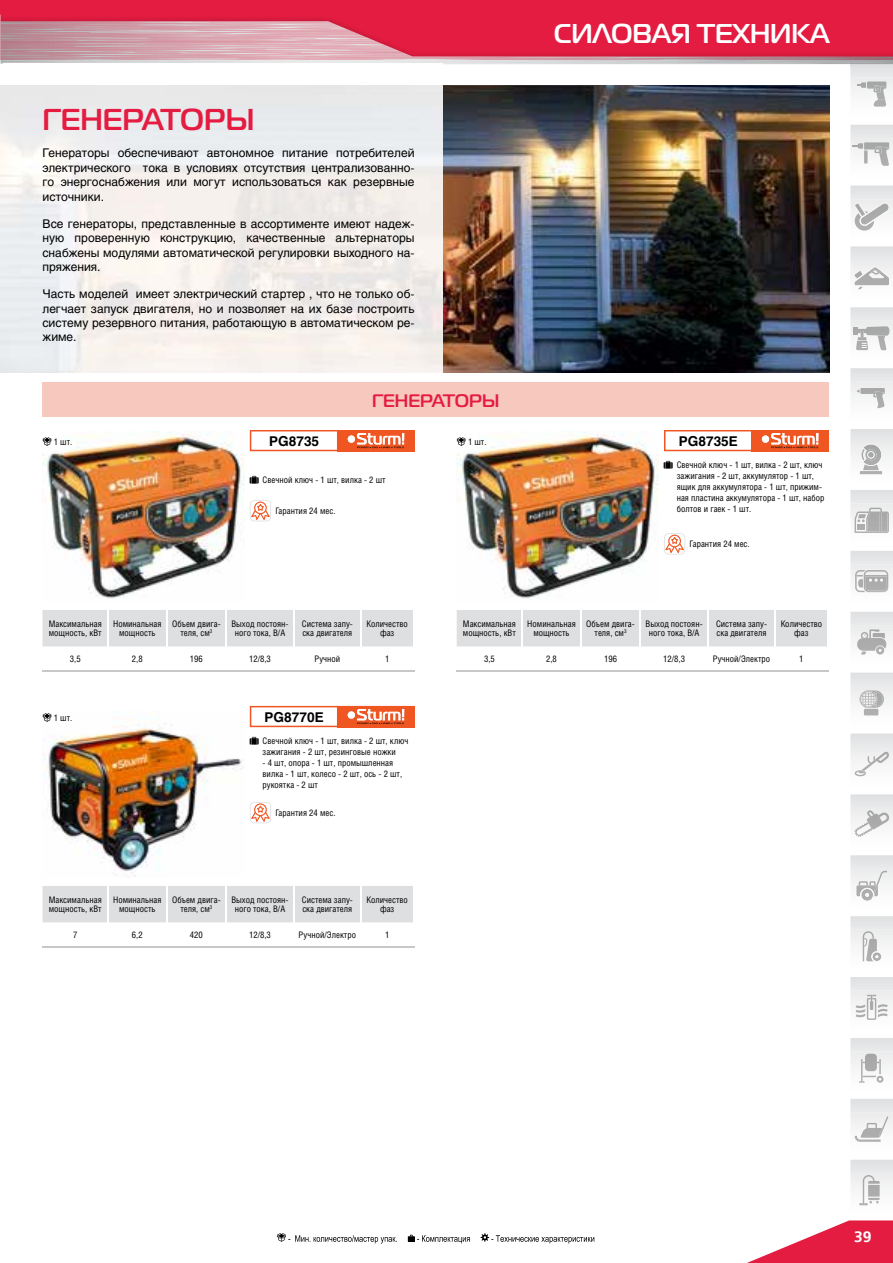
<style>
.page{position:relative;width:893px;height:1263px;background:#fff}
.page>*{position:absolute;margin:0;border:0;box-sizing:border-box;transform-origin:0 0}
.t1{font:700 30px "Magistral C";color:#e41c41}
.t2{font:700 27px "Magistral C";color:#fff}
.t3{font:700 18px "Magistral C";color:#e41c41}
.t4{font:700 15px "Free Set C";color:#fff}
.t5{font:700 13.5px "Helios C";color:#000}
.t6{font:12px/14.4px "Helios C";color:#000;text-align:justify}
.t7{font:9px/9px "Helios Cond C";color:#000;text-align:center}
</style>
<div class="page">
<div style="left:1px;top:0;width:892px;height:60px;background:#e41c41"></div>
<img style="left:0;top:21px;width:893px;height:1242px">
<h1 class="t1" style="left:43px;top:102px;width:214px">ГЕНЕРАТОРЫ</h1>
<h3 class="t6" style="left:43px;top:146px;width:374px">Генераторы обеспечивают автономное питание потребителей электрического тока в условиях отсутствия централизованно&shy;го энергоснабжения или могут использоваться как резервные источники.</h3>
<h3 class="t6" style="left:43px;top:216px;width:374px">Все генераторы, представленные в ассортименте имеют надеж&shy;ную проверенную конструкцию, качественные альтернаторы снабжены модулями автоматической регулировки выходного на&shy;пряжения.</h3>
<h3 class="t6" style="left:43px;top:287px;width:374px">Часть моделей имеет электрический стартер , что не только об&shy;легчает запуск двигателя, но и позволяет на их базе построить систему резервного питания, работающую в автоматическом ре&shy;жиме.</h3>
<p class="t7" style="left:54px;top:437px;width:20px">1 шт.</p>
<h3 class="t5" style="left:269px;top:433px;width:52px">PG8735</h3>
<h3 class="t3" style="left:372px;top:390px;width:129px">ГЕНЕРАТОРЫ</h3>
<p class="t7" style="left:468px;top:437px;width:20px">1 шт.</p>
<p class="t7" style="left:263px;top:475px;width:125px">Свечной ключ - 1 шт, вилка - 2 шт</p>
<p class="t7" style="left:275px;top:506px;width:62px">Гарантия 24 мес.</p>
<h2 class="t2" style="left:554px;top:17px;width:277px">СИЛОВАЯ ТЕХНИКА</h2>
<h3 class="t5" style="left:679px;top:433px;width:61px">PG8735E</h3>
<p class="t7" style="left:677px;top:460px;width:149px;line-height:10.8px;text-align:left">Свечной ключ - 1 шт, вилка - 2 шт, ключ зажигания - 2 шт, аккумулятор - 1 шт, ящик для аккумулятора - 1 шт, прижим&shy;ная пластина аккумулятора - 1 шт, набор болтов и гаек - 1 шт.</p>
<p class="t7" style="left:689px;top:539px;width:62px">Гарантия 24 мес.</p>
<p class="t7" style="left:49px;top:619px;width:54px;text-align:left">Максимальная мощность, кВт</p>
<p class="t7" style="left:113px;top:619px;width:50px">Номинальная мощность</p>
<p class="t7" style="left:172px;top:619px;width:50px">Объем двига&shy;теля, см<sup>3</sup></p>
<p class="t7" style="left:231px;top:619px;width:59px">Выход постоян&shy;ного тока, В/А</p>
<p class="t7" style="left:302px;top:619px;width:52px;text-align:left">Система запу&shy;ска двигателя</p>
<p class="t7" style="left:366px;top:619px;width:43px">Количество фаз</p>
<p class="t7" style="left:70px;top:654px;width:12px">3,5</p>
<p class="t7" style="left:132px;top:654px;width:12px">2,8</p>
<p class="t7" style="left:190px;top:654px;width:14px">196</p>
<p class="t7" style="left:249px;top:654px;width:23px">12/8,3</p>
<p class="t7" style="left:314px;top:654px;width:27px">Ручной</p>
<p class="t7" style="left:385px;top:654px;width:6px">1</p>
<p class="t7" style="left:54px;top:713px;width:20px">1 шт.</p>
<h3 class="t5" style="left:265px;top:709px;width:61px">PG8770E</h3>
<p class="t7" style="left:263px;top:735px;width:147px;line-height:10.8px;text-align:left">Свечной ключ - 1 шт, вилка - 2 шт, ключ зажигания - 2 шт, резинговые ножки</p>
<p class="t7" style="left:263px;top:757px;width:141px;line-height:10.8px;text-align:left">- 4 шт, опора - 1 шт, промышленная вилка - 1 шт, колесо - 2 шт, ось - 2 шт, рукоятка - 2 шт</p>
<p class="t7" style="left:275px;top:808px;width:62px">Гарантия 24 мес.</p>
<p class="t7" style="left:49px;top:895px;width:54px;text-align:left">Максимальная мощность, кВт</p>
<p class="t7" style="left:113px;top:895px;width:50px">Номинальная мощность</p>
<p class="t7" style="left:172px;top:895px;width:50px">Объем двига&shy;теля, см<sup>3</sup></p>
<p class="t7" style="left:231px;top:895px;width:59px">Выход постоян&shy;ного тока, В/А</p>
<p class="t7" style="left:302px;top:895px;width:52px;text-align:left">Система запу&shy;ска двигателя</p>
<p class="t7" style="left:366px;top:895px;width:43px">Количество фаз</p>
<p class="t7" style="left:73px;top:930px;width:6px">7</p>
<p class="t7" style="left:132px;top:930px;width:12px">6,2</p>
<p class="t7" style="left:190px;top:930px;width:14px">420</p>
<p class="t7" style="left:249px;top:930px;width:23px">12/8,3</p>
<p class="t7" style="left:299px;top:930px;width:59px">Ручной/Электро</p>
<p class="t7" style="left:385px;top:930px;width:6px">1</p>
<p class="t7" style="left:463px;top:619px;width:54px;text-align:left">Максимальная мощность, кВт</p>
<p class="t7" style="left:527px;top:619px;width:50px">Номинальная мощность</p>
<p class="t7" style="left:586px;top:619px;width:50px">Объем двига&shy;теля, см<sup>3</sup></p>
<p class="t7" style="left:646px;top:619px;width:59px">Выход постоян&shy;ного тока, В/А</p>
<p class="t7" style="left:716px;top:619px;width:52px;text-align:left">Система запу&shy;ска двигателя</p>
<p class="t7" style="left:781px;top:619px;width:43px">Количество фаз</p>
<p class="t7" style="left:484px;top:654px;width:12px">3,5</p>
<p class="t7" style="left:546px;top:654px;width:12px">2,8</p>
<p class="t7" style="left:604px;top:654px;width:14px">196</p>
<p class="t7" style="left:663px;top:654px;width:23px">12/8,3</p>
<p class="t7" style="left:713px;top:654px;width:59px">Ручной/Электро</p>
<p class="t7" style="left:799px;top:654px;width:6px">1</p>
<h3 class="t4" style="left:854px;top:1228px;width:19px">39</h3>
</div>
